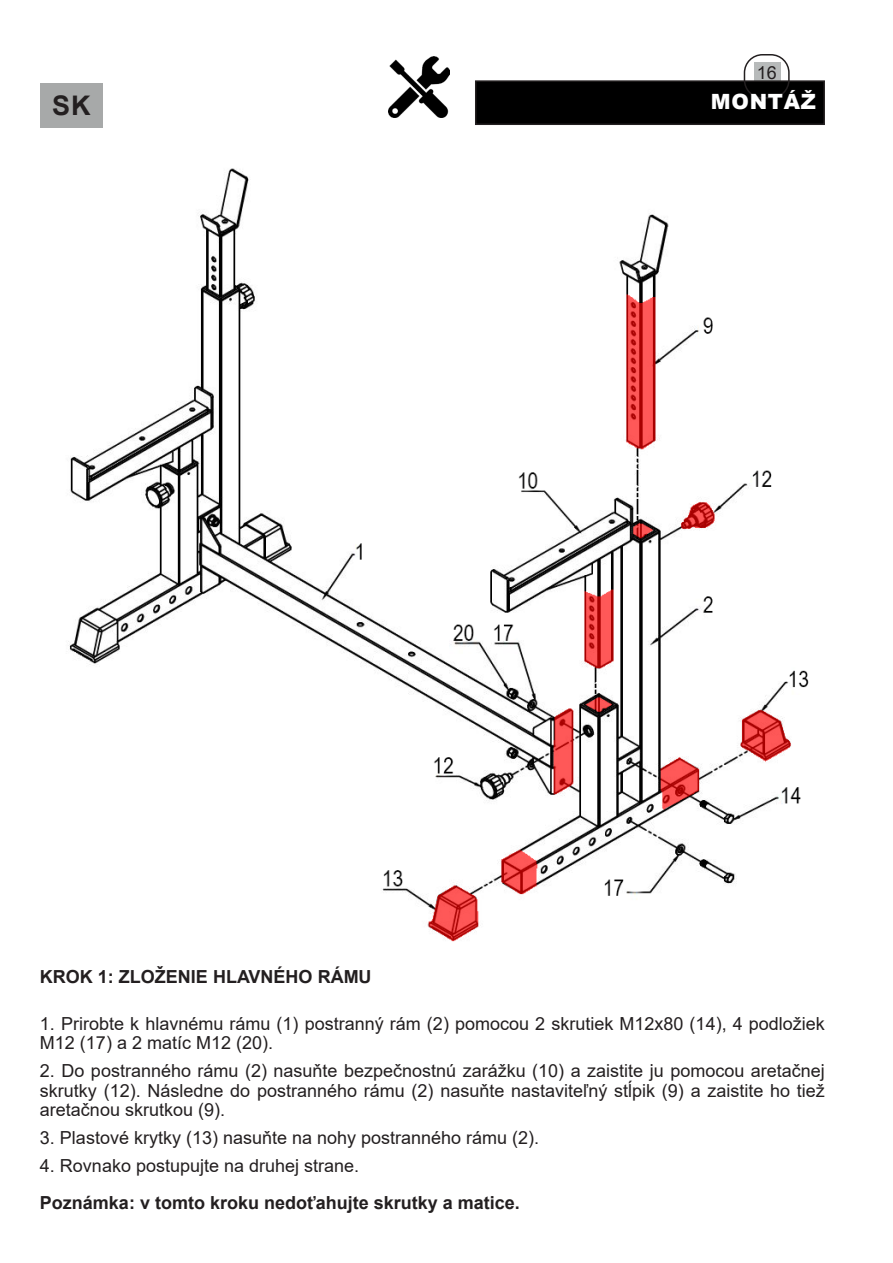
<style>
.page{position:relative;width:893px;height:1263px;background:#fff}
.page>*{position:absolute;margin:0;border:0;box-sizing:border-box;transform-origin:0 0}
.t1{font:700 27px "Arial";color:#231f20}
.t2{font:900 21px "Arial";letter-spacing:.035em;color:#fff}
.Ztucneni{font:18px/19.5px "Arial";color:#231f20}
.Ztucneni-2{font:700 18px "Arial";color:#231f20}
.Nadpisy{font:700 18px "Arial";color:#231f20}
</style>
<div class="page">
<div style="left:754px;top:62px;width:26px;height:21px;background:#b7baba"></div>
<div style="left:476px;top:81px;width:348px;height:43px;background:#000"></div>
<div style="left:475px;top:80px;width:350px;height:45px;border:2px solid #231f20"></div>
<div style="left:744px;top:54px;width:46px;height:45px;border:2px solid #231f20;border-radius:18px"></div>
<div style="left:40px;top:83px;width:63px;height:45px;background:#a7a9a9"></div>
<img style="left:388px;top:57px;width:62px;height:61px">
<img style="left:68px;top:168px;width:741px;height:774px">
<p class="Ztucneni" style="left:757px;top:62px;width:22px">16</p>
<h1 class="t1" style="left:52px;top:87px;width:40px">SK</h1>
<p class="t2" style="left:711px;top:87px;width:107px">MONTÁŽ</p>
<p class="Nadpisy" style="left:40px;top:964px;width:333px">KROK 1: ZLOŽENIE HLAVNÉHO RÁMU</p>
<p class="Ztucneni" style="left:40px;top:1013px;width:786px">1. Prirobte k hlavnému rámu (1) postranný rám (2) pomocou 2 skrutiek M12x80 (14), 4 podložiek<br>M12 (17) a 2 matíc M12 (20).</p>
<p class="Ztucneni" style="left:40px;top:1061px;width:786px;text-align:justify">2. Do postranného rámu (2) nasuňte bezpečnostnú zarážku (10) a zaistite ju pomocou aretačnej skrutky (12). Následne do postranného rámu (2) nasuňte nastaviteľný stĺpik (9) a zaistite ho tiež aretačnou skrutkou (9).</p>
<p class="Ztucneni" style="left:40px;top:1128px;width:501px">3. Plastové krytky (13) nasuňte na nohy postranného rámu (2).</p>
<p class="Ztucneni" style="left:40px;top:1156px;width:321px">4. Rovnako postupujte na druhej strane.</p>
<p class="Ztucneni-2" style="left:40px;top:1190px;width:481px">Poznámka: v tomto kroku nedoťahujte skrutky a matice.</p>
</div>
